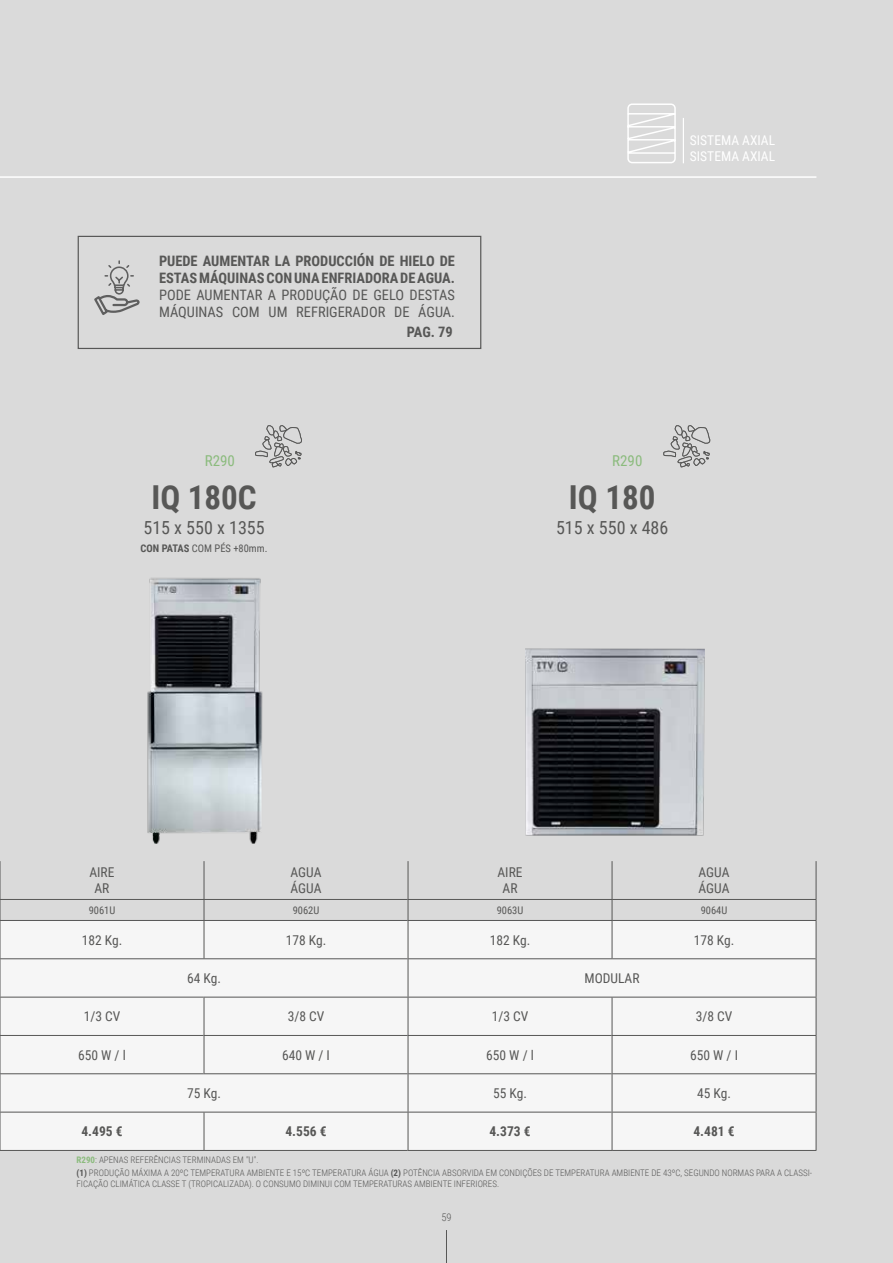
<style>
.page{position:relative;width:893px;height:1263px;background:#dadada}
.page>*{position:absolute;margin:0;border:0;box-sizing:border-box;transform-origin:0 0}
.t1{font:700 33px "Roboto Condensed";color:#575756}
.t2{font:18px "Roboto Condensed";color:#575756}
.t3{font:15px "Roboto Condensed";color:#8bbb7d}
.t4{font:700 14.4px/17.2px "Roboto Condensed";color:#575756}
.t5{font:14.4px/17.2px "Roboto Condensed";color:#575756}
.t6{font:13.5px/16.2px "Roboto Condensed";color:#575756;text-align:center}
.t7{font:700 13.5px "Roboto Condensed";color:#575756}
.t8{font:13.5px/16.2px "Roboto Condensed";color:#fff}
.t9{font:10.5px "Roboto Condensed";color:#575756}
.t10{font:300 10.5px "Roboto Condensed";color:#575756}
.t11{font:300 9px/10.8px "Roboto Condensed";color:#575756}
.s1{font-weight:700}
.s2{font-weight:700;color:#8bbb7d}
</style>
<div class="page">
<hr style="left:446px;top:1230px;width:1px;height:33px;background:#575756">
<div style="left:1px;top:921px;width:407px;height:76px;background:#f6f6f6"></div>
<div style="left:1px;top:998px;width:203px;height:114px;background:#f6f6f6"></div>
<div style="left:204px;top:998px;width:612px;height:114px;background:#f6f6f6"></div>
<hr style="left:0;top:861px;width:1px;height:38px;background:#575756">
<hr style="left:204px;top:861px;width:1px;height:38px;background:#575756">
<hr style="left:408px;top:861px;width:1px;height:38px;background:#575756">
<hr style="left:612px;top:861px;width:1px;height:38px;background:#575756">
<hr style="left:816px;top:861px;width:1px;height:38px;background:#575756">
<hr style="left:0;top:921px;width:1px;height:37px;background:#575756">
<hr style="left:204px;top:921px;width:1px;height:37px;background:#575756">
<hr style="left:0;top:958px;width:204px;height:1px;background:#575756">
<hr style="left:0;top:959px;width:1px;height:38px;background:#575756">
<hr style="left:204px;top:958px;width:204px;height:1px;background:#575756">
<hr style="left:0;top:1074px;width:1px;height:38px;background:#575756">
<div style="left:0;top:1113px;width:816px;height:38px;background:#f6f6f6"></div>
<hr style="left:0;top:1112px;width:204px;height:1px;background:#575756">
<hr style="left:204px;top:1112px;width:204px;height:1px;background:#575756">
<hr style="left:0;top:899px;width:204px;height:1px;background:#575756">
<svg style="left:0;top:900px;width:1px;height:20px"></svg>
<hr style="left:204px;top:899px;width:204px;height:1px;background:#575756">
<svg style="left:204px;top:900px;width:1px;height:20px"></svg>
<hr style="left:0;top:920px;width:204px;height:1px;background:#575756">
<hr style="left:204px;top:920px;width:204px;height:1px;background:#575756">
<hr style="left:408px;top:899px;width:204px;height:1px;background:#575756">
<hr style="left:612px;top:899px;width:204px;height:1px;background:#575756">
<svg style="left:408px;top:900px;width:409px;height:97px"></svg>
<hr style="left:816px;top:921px;width:1px;height:38px;background:#575756">
<hr style="left:816px;top:959px;width:1px;height:38px;background:#575756">
<hr style="left:816px;top:1112px;width:1px;height:38px;background:#575756">
<hr style="left:408px;top:997px;width:204px;height:1px;background:#575756">
<hr style="left:612px;top:997px;width:204px;height:1px;background:#575756">
<hr style="left:612px;top:997px;width:1px;height:38px;background:#575756">
<hr style="left:816px;top:997px;width:1px;height:38px;background:#575756">
<hr style="left:204px;top:1073px;width:204px;height:1px;background:#575756">
<hr style="left:204px;top:997px;width:204px;height:1px;background:#575756">
<hr style="left:408px;top:997px;width:1px;height:38px;background:#575756">
<hr style="left:204px;top:1035px;width:204px;height:1px;background:#575756">
<hr style="left:816px;top:1074px;width:1px;height:38px;background:#575756">
<hr style="left:612px;top:1112px;width:204px;height:1px;background:#575756">
<hr style="left:612px;top:1035px;width:204px;height:1px;background:#575756">
<hr style="left:816px;top:1036px;width:1px;height:37px;background:#575756">
<hr style="left:612px;top:1073px;width:204px;height:1px;background:#575756">
<hr style="left:0;top:1036px;width:1px;height:37px;background:#575756">
<hr style="left:204px;top:1036px;width:1px;height:37px;background:#575756">
<hr style="left:0;top:1073px;width:204px;height:1px;background:#575756">
<hr style="left:0;top:997px;width:1px;height:38px;background:#575756">
<hr style="left:0;top:997px;width:204px;height:1px;background:#575756">
<hr style="left:204px;top:997px;width:1px;height:38px;background:#575756">
<hr style="left:0;top:1035px;width:204px;height:1px;background:#575756">
<hr style="left:408px;top:1036px;width:1px;height:37px;background:#575756">
<hr style="left:408px;top:1035px;width:204px;height:1px;background:#575756">
<hr style="left:612px;top:1036px;width:1px;height:37px;background:#575756">
<hr style="left:408px;top:1074px;width:1px;height:38px;background:#575756">
<hr style="left:408px;top:1073px;width:204px;height:1px;background:#575756">
<hr style="left:612px;top:1074px;width:1px;height:38px;background:#575756">
<hr style="left:408px;top:1112px;width:204px;height:1px;background:#575756">
<svg style="left:255px;top:425px;width:48px;height:42px;background:#bdbdbc"></svg>
<svg style="left:663px;top:425px;width:48px;height:42px;background:#bdbdbc"></svg>
<hr style="left:0;top:176px;width:816px;height:2px;background:#fff">
<hr style="left:683px;top:118px;width:1px;height:45px;background:#fff">
<svg style="left:626px;top:103px;width:51px;height:61px"></svg>
<img style="left:143px;top:569px;width:123px;height:275px">
<img style="left:525px;top:649px;width:180px;height:193px">
<div style="left:78px;top:236px;width:403px;height:113px;border:1px solid #575756"></div>
<div style="left:89px;top:264px;width:56px;height:55px;background:#dadada"></div>
<svg style="left:92px;top:259px;width:50px;height:56px"></svg>
<h3 class="t4" style="left:159px;top:251px;width:297px">PUEDE AUMENTAR LA PRODUCCIÓN DE HIELO DE<br>ESTAS MÁQUINAS CON UNA ENFRIADORA DE AGUA.</h3>
<h3 class="t5" style="left:159px;top:286px;width:297px">PODE AUMENTAR A PRODUÇÃO DE GELO DESTAS<br>MÁQUINAS COM UM REFRIGERADOR DE ÁGUA.</h3>
<h3 class="t4" style="left:407px;top:323px;width:47px">PAG. 79</h3>
<h3 class="t8" style="left:690px;top:132px;width:87px">SISTEMA AXIAL<br>SISTEMA AXIAL</h3>
<h3 class="t3" style="left:205px;top:450px;width:32px">R290</h3>
<h3 class="t3" style="left:612px;top:450px;width:32px">R290</h3>
<h1 class="t1" style="left:151px;top:474px;width:107px">IQ 180C</h1>
<h1 class="t1" style="left:569px;top:474px;width:88px">IQ 180</h1>
<h2 class="t2" style="left:143px;top:515px;width:123px">515 x 550 x 1355</h2>
<p class="t9" style="left:141px;top:541px;width:128px"><span class="s1">CON PATAS</span> COM PÉS +80mm.</p>
<h2 class="t2" style="left:556px;top:515px;width:114px">515 x 550 x 486</h2>
<h3 class="t6" style="left:89px;top:864px;width:27px">AIRE<br>AR</h3>
<h3 class="t6" style="left:291px;top:864px;width:32px;text-align:left">AGUA<br>ÁGUA</h3>
<h3 class="t6" style="left:497px;top:864px;width:27px">AIRE<br>AR</h3>
<h3 class="t6" style="left:699px;top:864px;width:32px;text-align:left">AGUA<br>ÁGUA</h3>
<p class="t9" style="left:89px;top:903px;width:28px">9061U</p>
<p class="t9" style="left:293px;top:903px;width:28px">9062U</p>
<p class="t9" style="left:497px;top:903px;width:28px">9063U</p>
<p class="t9" style="left:701px;top:903px;width:28px">9064U</p>
<h3 class="t6" style="left:82px;top:931px;width:42px">182 Kg.</h3>
<h3 class="t6" style="left:286px;top:931px;width:42px">178 Kg.</h3>
<h3 class="t6" style="left:490px;top:931px;width:42px">182 Kg.</h3>
<h3 class="t6" style="left:694px;top:931px;width:42px">178 Kg.</h3>
<h3 class="t6" style="left:187px;top:970px;width:35px">64 Kg.</h3>
<h3 class="t6" style="left:584px;top:970px;width:57px">MODULAR</h3>
<h3 class="t6" style="left:84px;top:1008px;width:38px">1/3 CV</h3>
<h3 class="t6" style="left:288px;top:1008px;width:38px">3/8 CV</h3>
<h3 class="t6" style="left:492px;top:1008px;width:38px">1/3 CV</h3>
<h3 class="t6" style="left:696px;top:1008px;width:38px">3/8 CV</h3>
<h3 class="t6" style="left:78px;top:1046px;width:49px">650 W / l</h3>
<h3 class="t6" style="left:282px;top:1046px;width:49px">640 W / I</h3>
<h3 class="t6" style="left:486px;top:1046px;width:49px">650 W / l</h3>
<h3 class="t6" style="left:690px;top:1046px;width:49px">650 W / I</h3>
<h3 class="t6" style="left:187px;top:1084px;width:35px">75 Kg.</h3>
<h3 class="t6" style="left:493px;top:1084px;width:35px">55 Kg.</h3>
<h3 class="t6" style="left:697px;top:1084px;width:35px">45 Kg.</h3>
<h3 class="t7" style="left:81px;top:1122px;width:43px">4.495 €</h3>
<h3 class="t7" style="left:285px;top:1122px;width:43px">4.556 €</h3>
<h3 class="t7" style="left:489px;top:1122px;width:43px">4.373 €</h3>
<h3 class="t7" style="left:693px;top:1122px;width:43px">4.481 €</h3>
<p class="t11" style="left:77px;top:1154px;width:183px"><span class="s2">R290</span>: APENAS REFERÊNCIAS TERMINADAS EM "U".</p>
<p class="t11" style="left:77px;top:1167px;width:737px"><span class="s1">(1)</span> PRODUÇÃO MÁXIMA A 20ºC TEMPERATURA AMBIENTE E 15ºC TEMPERATURA ÁGUA <span class="s1">(2)</span> POTÊNCIA ABSORVIDA EM CONDIÇÕES DE TEMPERATURA AMBIENTE DE 43ºC, SEGUNDO NORMAS PARA A CLASSI-<br>FICAÇÃO CLIMÁTICA CLASSE T (TROPICALIZADA). O CONSUMO DIMINUI COM TEMPERATURAS AMBIENTE INFERIORES.</p>
<p class="t10" style="left:441px;top:1210px;width:12px">59</p>
</div>
